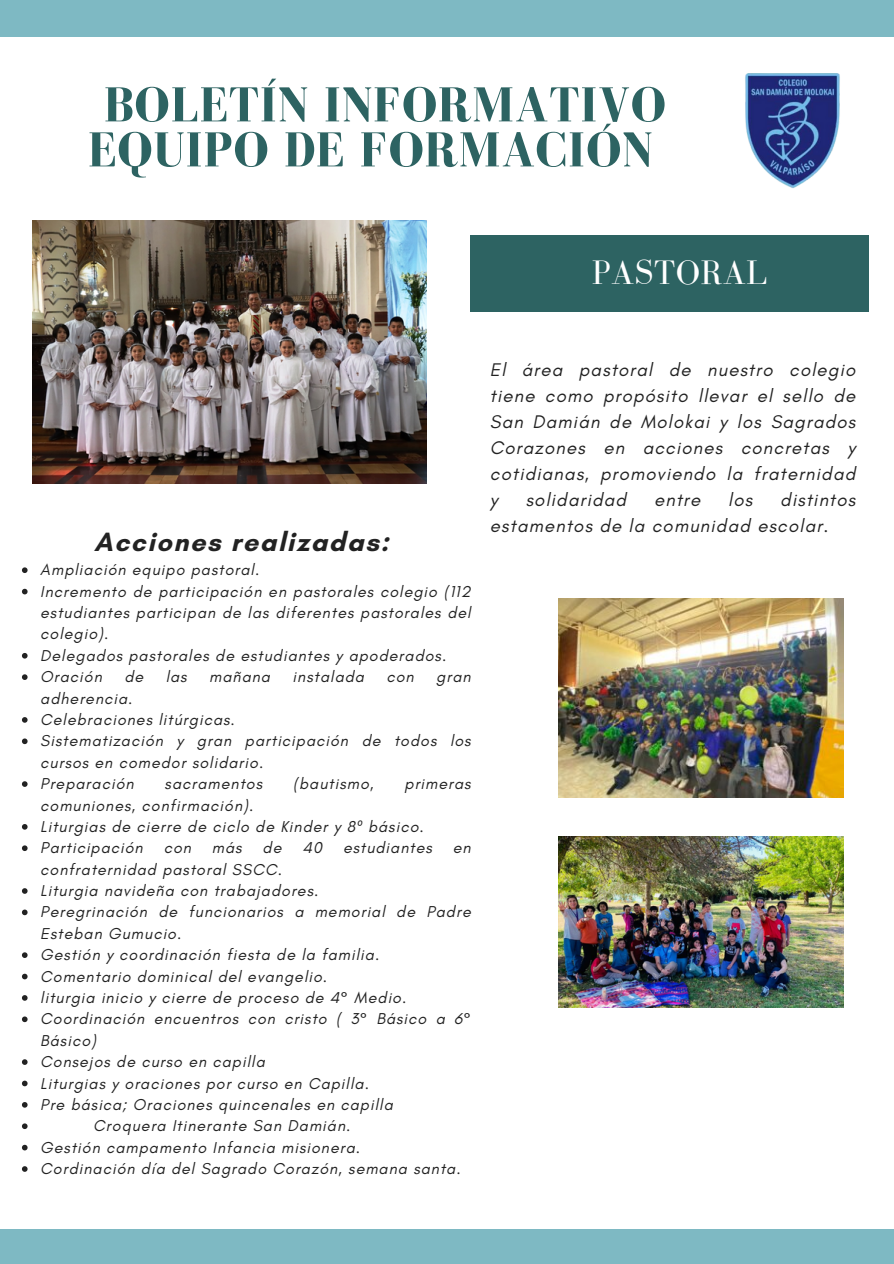
<style>
.page{position:relative;width:894px;height:1264px;background:#fff}
.page>*{position:absolute;margin:0;border:0;box-sizing:border-box;transform-origin:0 0}
.t1{font:700 50.4px/45px "Bodoni FLF";letter-spacing:.01em;color:#2d6362;text-align:center}
.t2{font:34.95px "Bodoni FLF";letter-spacing:.01em;color:#fff}
.t3{font:700 27px "Glacial Indifference";letter-spacing:.06em;color:#222}
.t4{font:italic 18.6px/26.1px "Glacial Indifference";letter-spacing:.06em;color:#222;text-align:justify}
.t5{font:italic 16.05px/21.3px "Glacial Indifference";letter-spacing:.06em;color:#222}
.s1{font-family:"Noto Sans"}
</style>
<div class="page">
<div style="left:0;top:1228px;width:893px;height:35px;background:#7eb9c3"></div>
<div style="left:0;top:0;width:893px;height:37px;background:#7eb9c3"></div>
<div style="left:471px;top:235px;width:397px;height:77px;background:#2d6362"></div>
<img style="left:745px;top:74px;width:95px;height:114px">
<img style="left:32px;top:220px;width:394px;height:264px">
<img style="left:558px;top:598px;width:285px;height:199px">
<img style="left:558px;top:836px;width:285px;height:171px">
<svg style="left:22px;top:567px;width:6px;height:6px"></svg>
<svg style="left:22px;top:589px;width:6px;height:5px"></svg>
<svg style="left:22px;top:653px;width:6px;height:5px"></svg>
<svg style="left:22px;top:674px;width:6px;height:6px"></svg>
<svg style="left:22px;top:717px;width:6px;height:5px"></svg>
<svg style="left:22px;top:738px;width:6px;height:6px"></svg>
<svg style="left:22px;top:781px;width:6px;height:6px"></svg>
<svg style="left:22px;top:824px;width:6px;height:5px"></svg>
<svg style="left:22px;top:845px;width:6px;height:6px"></svg>
<svg style="left:22px;top:888px;width:6px;height:5px"></svg>
<svg style="left:22px;top:909px;width:6px;height:6px"></svg>
<svg style="left:22px;top:952px;width:6px;height:6px"></svg>
<svg style="left:22px;top:973px;width:6px;height:6px"></svg>
<svg style="left:22px;top:995px;width:6px;height:5px"></svg>
<svg style="left:22px;top:1016px;width:6px;height:6px"></svg>
<svg style="left:22px;top:1059px;width:6px;height:5px"></svg>
<svg style="left:22px;top:1080px;width:6px;height:6px"></svg>
<svg style="left:22px;top:1102px;width:6px;height:5px"></svg>
<svg style="left:22px;top:1123px;width:6px;height:6px"></svg>
<svg style="left:22px;top:1144px;width:6px;height:6px"></svg>
<svg style="left:22px;top:1166px;width:6px;height:5px"></svg>
<p class="t1" style="left:88px;top:82px;width:579px">BOLETÍN INFORMATIVO<br>EQUIPO DE FORMACIÓN</p>
<p class="t2" style="left:591px;top:253px;width:177px">PASTORAL</p>
<p class="t3" style="left:94px;top:525px;width:296px">Acciones realizadas:</p>
<p class="t5" style="left:40px;top:559px;width:220px">Ampliación equipo pastoral.</p>
<h3 class="t5" style="left:40px;top:580px;width:432px;text-align:justify">Incremento de participación en pastorales colegio (112 estudiantes participan de las diferentes pastorales del colegio).</h3>
<p class="t5" style="left:40px;top:644px;width:407px">Delegados pastorales de estudiantes y apoderados.</p>
<p class="t5" style="left:40px;top:666px;width:63px">Oración</p>
<p class="t5" style="left:124px;top:666px;width:20px">de</p>
<p class="t5" style="left:166px;top:666px;width:23px">las</p>
<p class="t5" style="left:209px;top:666px;width:62px">mañana</p>
<p class="t5" style="left:292px;top:666px;width:73px">instalada</p>
<p class="t5" style="left:386px;top:666px;width:29px">con</p>
<p class="t5" style="left:436px;top:666px;width:36px">gran</p>
<p class="t5" style="left:40px;top:687px;width:94px">adherencia.</p>
<p class="t5" style="left:40px;top:708px;width:196px">Celebraciones litúrgicas.</p>
<p class="t5" style="left:40px;top:730px;width:432px">Sistematización y gran participación de todos los cursos en comedor solidario.</p>
<p class="t5" style="left:40px;top:772px;width:95px">Preparación</p>
<p class="t5" style="left:165px;top:772px;width:99px">sacramentos</p>
<p class="t5" style="left:293px;top:772px;width:82px">(bautismo,</p>
<p class="t5" style="left:404px;top:772px;width:68px">primeras</p>
<p class="t5" style="left:40px;top:794px;width:214px">comuniones, confirmación).</p>
<p class="t5" style="left:40px;top:815px;width:385px">Liturgias de cierre de ciclo de Kinder y 8<span class="s1">º</span> básico.</p>
<p class="t5" style="left:40px;top:837px;width:104px">Participación</p>
<p class="t5" style="left:164px;top:837px;width:29px">con</p>
<p class="t5" style="left:212px;top:837px;width:31px">más</p>
<p class="t5" style="left:262px;top:837px;width:20px">de</p>
<p class="t5" style="left:302px;top:837px;width:21px">40</p>
<p class="t5" style="left:343px;top:837px;width:90px">estudiantes</p>
<p class="t5" style="left:452px;top:837px;width:19px">en</p>
<p class="t5" style="left:40px;top:858px;width:243px">confraternidad pastoral SSCC.</p>
<p class="t5" style="left:40px;top:879px;width:279px">Liturgia navideña con trabajadores.</p>
<p class="t5" style="left:40px;top:901px;width:432px">Peregrinación de funcionarios a memorial de Padre<br>Esteban Gumucio.</p>
<p class="t5" style="left:40px;top:943px;width:340px">Gestión y coordinación fiesta de la familia.</p>
<p class="t5" style="left:40px;top:965px;width:288px">Comentario dominical del evangelio.</p>
<p class="t5" style="left:40px;top:986px;width:367px">liturgia inicio y cierre de proceso de 4° Medio.</p>
<p class="t5" style="left:40px;top:1008px;width:432px">Coordinación encuentros con cristo ( 3° Básico a 6°<br>Básico)</p>
<p class="t5" style="left:40px;top:1050px;width:226px">Consejos de curso en capilla</p>
<p class="t5" style="left:40px;top:1072px;width:330px">Liturgias y oraciones por curso en Capilla.</p>
<p class="t5" style="left:40px;top:1093px;width:354px">Pre básica; Oraciones quincenales en capilla</p>
<p class="t5" style="left:93px;top:1114px;width:258px">Croquera Itinerante San Damián.</p>
<p class="t5" style="left:40px;top:1136px;width:321px">Gestión campamento Infancia misionera.</p>
<p class="t5" style="left:40px;top:1157px;width:422px">Cordinación día del Sagrado Corazón, semana santa.</p>
<h1 class="t4" style="left:489px;top:356px;width:367px">El área pastoral de nuestro colegio tiene como propósito llevar el sello de San Damián de Molokai y los Sagrados Corazones en acciones concretas y cotidianas, promoviendo la fraternidad y</h1>
<h1 class="t4" style="left:489px;top:486px;width:367px;text-indent:290px">distintos estamentos de la comunidad escolar.</h1>
<h1 class="t4" style="left:525px;top:486px;width:102px">solidaridad</h1>
<h1 class="t4" style="left:654px;top:486px;width:48px">entre</h1>
<h1 class="t4" style="left:728px;top:486px;width:26px">los</h1>
</div>
